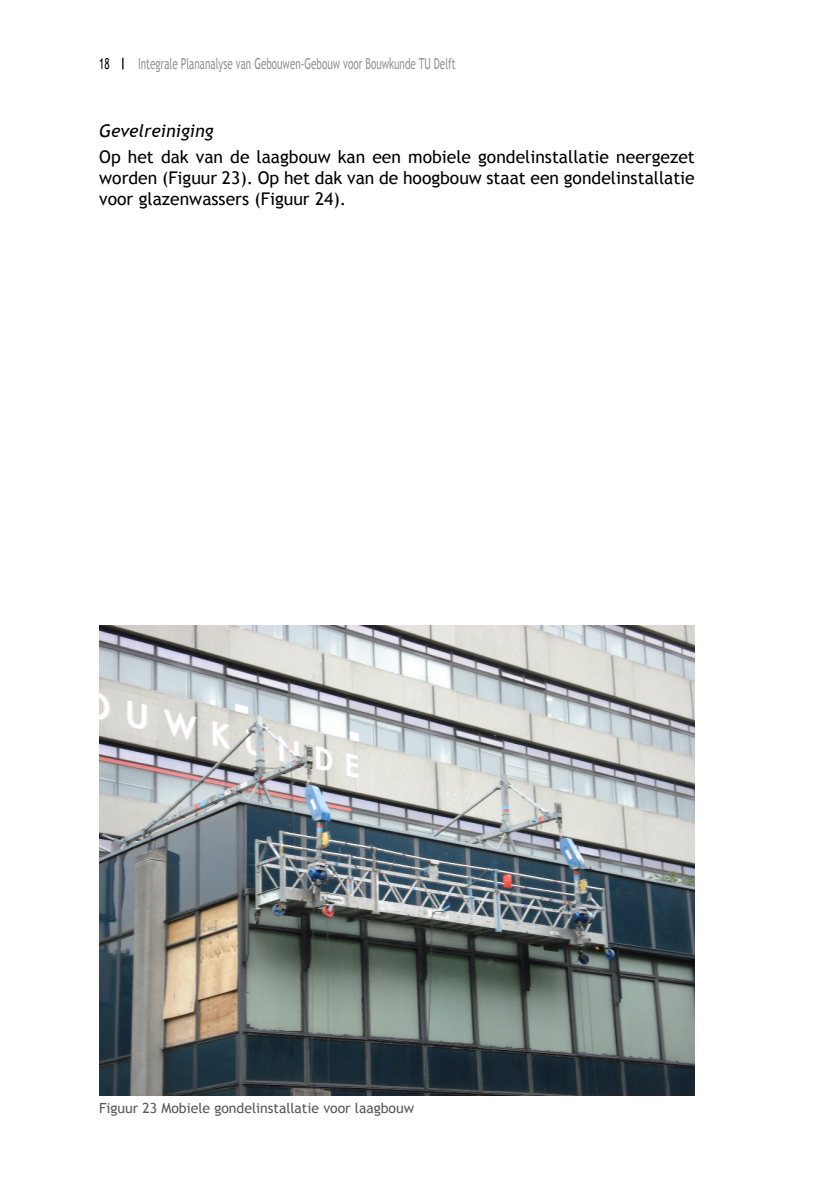
<style>
.page{position:relative;width:819px;height:1191px;background:#fff}
.page>*{position:absolute;margin:0;border:0;box-sizing:border-box;transform-origin:0 0}
.t1{font:17.5px/21px "Trebuchet MS";color:#000;text-align:justify}
.t2{font:italic 17.5px "Trebuchet MS";color:#000}
.t3{font:15.22px "Trebuchet MS";color:#939393;scale:.65 1}
.t4{font:15.22px "Trebuchet MS";color:#000;scale:.65 1}
.t5{font:14px "Trebuchet MS";color:#565656}
</style>
<div class="page">
<img style="left:99px;top:625px;width:595px;height:470px">
<p class="t4" style="left:99px;top:55px;width:17px">18</p>
<p class="t3" style="left:138px;top:55px;width:490px">Integrale Plananalyse van Gebouwen-Gebouw voor Bouwkunde TU Delft</p>
<p class="t2" style="left:99px;top:120px;width:116px">Gevelreiniging</p>
<p class="t1" style="left:99px;top:147px;width:597px">Op het dak van de laagbouw kan een mobiele gondelinstallatie neergezet worden (Figuur 23). Op het dak van de hoogbouw staat een gondelinstallatie voor glazenwassers (Figuur 24).</p>
<p class="t5" style="left:99px;top:1099px;width:316px">Figuur 23 Mobiele gondelinstallatie voor laagbouw</p>
</div>
